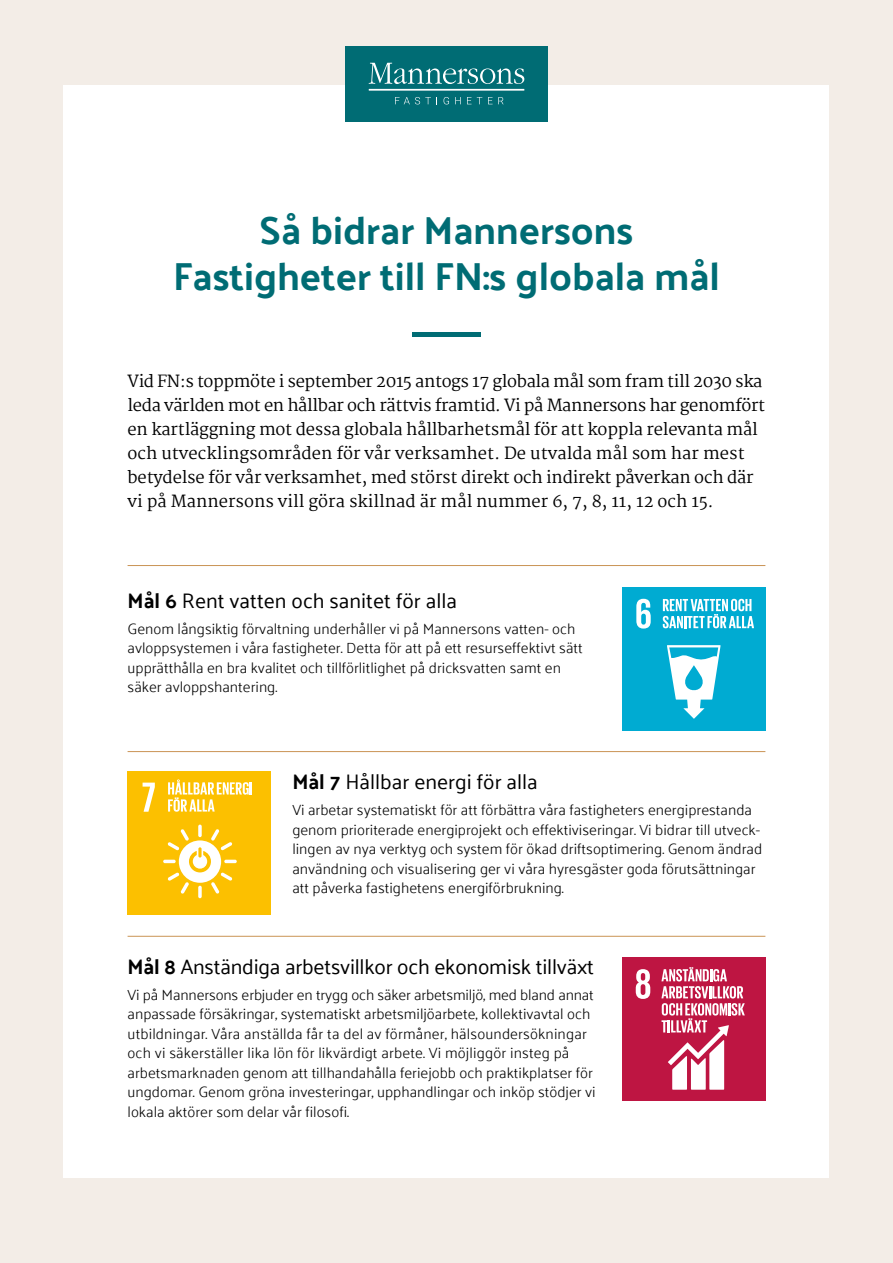
<style>
.page{position:relative;width:893px;height:1263px;background:#f3ede7}
.page>*{position:absolute;margin:0;border:0;box-sizing:border-box;transform-origin:0 0}
.t1{font:700 39px/46.8px "Palanquin";color:#006c74;text-align:center}
.t2{font:21px "Palanquin";letter-spacing:-.01em;color:#000}
.t3{font:16.5px/24px "Martel";letter-spacing:-.01em;color:#000}
.t4{font:300 15px/19.5px "Palanquin";color:#000}
.s1{font-weight:700}
</style>
<div class="page">
<div style="left:64px;top:85px;width:765px;height:1093px;background:#fff"></div>
<div style="left:345px;top:47px;width:203px;height:75px;background:#006c74"></div>
<svg style="left:369px;top:63px;width:155px;height:21px"></svg>
<hr style="left:369px;top:89px;width:155px;height:2px;background:#fff">
<svg style="left:395px;top:97px;width:36px;height:7px"></svg>
<svg style="left:444px;top:97px;width:5px;height:7px"></svg>
<svg style="left:455px;top:97px;width:6px;height:7px"></svg>
<svg style="left:467px;top:97px;width:15px;height:7px"></svg>
<svg style="left:488px;top:97px;width:15px;height:7px"></svg>
<hr style="left:128px;top:751px;width:637px;height:1px;background:#ca9455">
<hr style="left:128px;top:936px;width:637px;height:1px;background:#ca9455">
<hr style="left:128px;top:565px;width:637px;height:1px;background:#ca9455">
<hr style="left:412px;top:333px;width:68px;height:4px;background:#006c74">
<div style="left:622px;top:587px;width:143px;height:143px;background:#00abd2"></div>
<svg style="left:636px;top:599px;width:15px;height:29px"></svg>
<svg style="left:667px;top:645px;width:54px;height:74px"></svg>
<svg style="left:663px;top:599px;width:91px;height:29px"></svg>
<div style="left:128px;top:771px;width:143px;height:143px;background:#fcc000"></div>
<svg style="left:143px;top:783px;width:12px;height:29px"></svg>
<svg style="left:198px;top:825px;width:4px;height:12px"></svg>
<svg style="left:198px;top:886px;width:4px;height:12px"></svg>
<svg style="left:163px;top:829px;width:74px;height:65px"></svg>
<svg style="left:168px;top:779px;width:84px;height:33px"></svg>
<div style="left:622px;top:958px;width:143px;height:143px;background:#be1542"></div>
<svg style="left:636px;top:969px;width:14px;height:30px"></svg>
<svg style="left:661px;top:967px;width:84px;height:123px"></svg>
<h1 class="t1" style="left:173px;top:207px;width:548px">Så bidrar Mannersons<br>Fastigheter till FN:s globala mål</h1>
<p class="t3" style="left:128px;top:369px;width:639px">Vid FN:s toppmöte i september 2015 antogs 17 globala mål som fram till 2030 ska leda världen mot en hållbar och rättvis framtid. Vi på Mannersons har genomfört en kartläggning mot dessa globala hållbarhetsmål för att koppla relevanta mål och utvecklingsområden för vår verksamhet. De utvalda mål som har mest betydelse för vår verksamhet, med störst direkt och indirekt påverkan och där vi på Mannersons vill göra skillnad är mål nummer 6, 7, 8, 11, 12 och 15.</p>
<h2 class="t2" style="left:128px;top:588px;width:331px"><span class="s1">Mål 6</span> Rent vatten och sanitet för alla</h2>
<p class="t4" style="left:128px;top:619px;width:457px">Genom långsiktig förvaltning underhåller vi på Mannersons vatten- och avloppsystemen i våra fastigheter. Detta för att på ett resurseffektivt sätt upprätthålla en bra kvalitet och tillförlitlighet på dricksvatten samt en säker avloppshantering.</p>
<h2 class="t2" style="left:292px;top:770px;width:247px"><span class="s1">M</span><span class="s1">ål 7</span> Hållbar energi för alla</h2>
<p class="t4" style="left:292px;top:800px;width:471px">Vi arbetar systematiskt för att förbättra våra fastigheters energiprestanda genom prioriterade energiprojekt och effektiviseringar. Vi bidrar till utveck&shy;lingen av nya verktyg och system för ökad driftsoptimering. Genom ändrad användning och visualisering ger vi våra hyresgäster goda förutsättningar att påverka fastighetens energiförbrukning.</p>
<h2 class="t2" style="left:128px;top:954px;width:468px"><span class="s1">Mål 8</span> Anständiga arbetsvillkor och ekonomisk tillväxt</h2>
<p class="t4" style="left:128px;top:985px;width:470px">Vi på Mannersons erbjuder en trygg och säker arbetsmiljö, med bland annat anpassade försäkringar, systematiskt arbetsmiljöarbete, kollektivavtal och utbildningar. Våra anställda får ta del av förmåner, hälsoundersökningar och vi säkerställer lika lön för likvärdigt arbete. Vi möjliggör insteg på arbetsmarknaden genom att tillhandahålla feriejobb och praktikplatser för ungdomar. Genom gröna investeringar, upphandlingar och inköp stödjer vi lokala aktörer som delar vår filosofi.</p>
</div>
